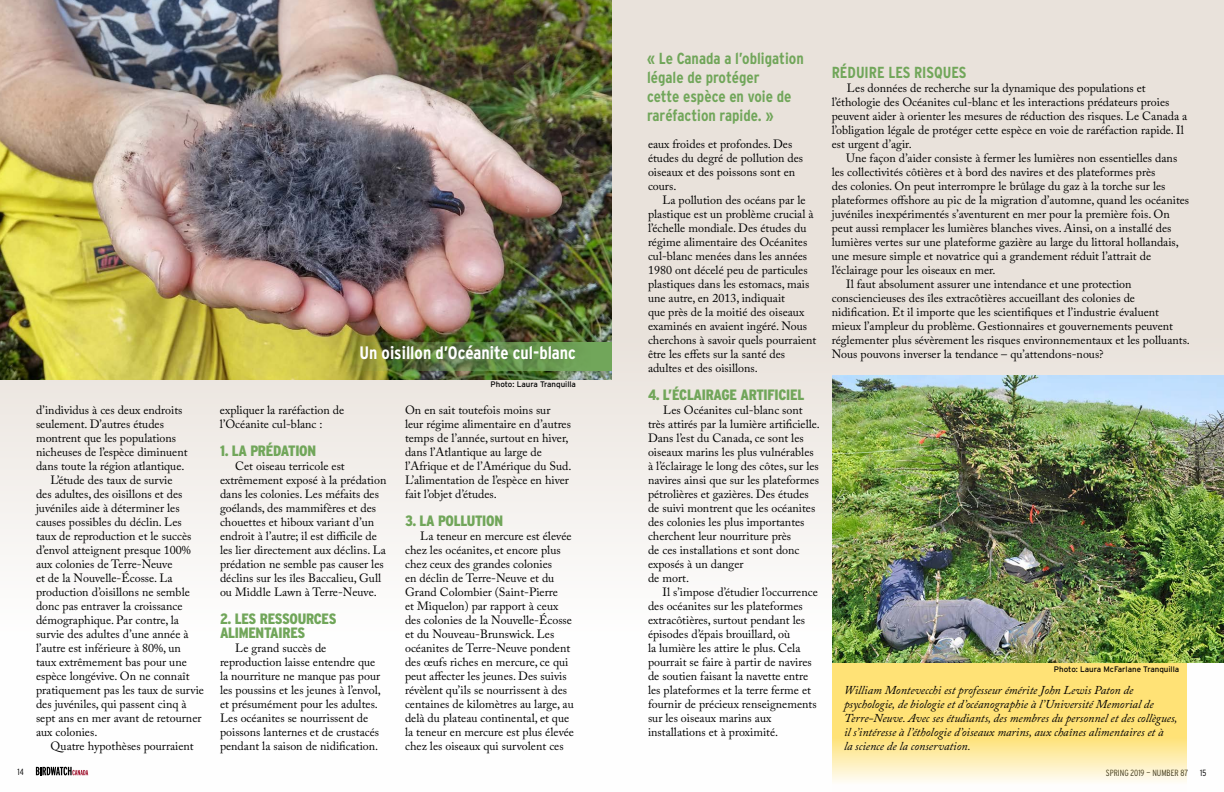
<style>
.page{position:relative;width:1224px;height:792px;background:#fff}
.page>*{position:absolute;margin:0;border:0;box-sizing:border-box;transform-origin:0 0}
.t1{font:700 condensed 18px "Interstate";color:#fff}
.t2{font:700 condensed 16px/19px "Interstate";color:#71a65a}
.t3{font:900 condensed 15px/14px "Interstate";letter-spacing:-.02em;color:#71a65a}
.t4{font:12px/14px "Adobe Caslon Pro";color:#000}
.t5{font:italic 12px/14px "Adobe Caslon Pro";color:#000}
.t6{font:300 condensed 9px "Interstate";color:#000}
.t7{font:8px "Interstate";color:#000}
</style>
<div class="page">
<div style="left:0;top:0;width:1224px;height:792px;background:linear-gradient(to bottom,#e3dad1,#fff)"></div>
<svg style="left:36px;top:767px;width:52px;height:8px"></svg>
<img style="left:0;top:0;width:612px;height:380px">
<svg style="left:832px;top:662px;width:355px;height:129px;background:#fde794"></svg>
<img style="left:337px;top:342px;width:275px;height:29px">
<img style="left:832px;top:376px;width:392px;height:286px">
<p class="t4" style="left:36px;top:403px;width:148px">d’individus à ces deux endroits</p>
<p class="t4" style="left:36px;top:417px;width:130px">seulement. D’autres études</p>
<p class="t4" style="left:36px;top:431px;width:142px">montrent que les populations</p>
<p class="t4" style="left:36px;top:445px;width:153px">nicheuses de l’espèce diminuent</p>
<p class="t4" style="left:36px;top:459px;width:150px">dans toute la région atlantique.</p>
<p class="t4" style="left:50px;top:473px;width:124px">L’étude des taux de survie</p>
<p class="t4" style="left:36px;top:487px;width:148px">des adultes, des oisillons et des</p>
<p class="t4" style="left:36px;top:501px;width:145px">juvéniles aide à déterminer les</p>
<p class="t4" style="left:36px;top:515px;width:147px">causes possibles du déclin. Les</p>
<p class="t4" style="left:36px;top:529px;width:157px">taux de reproduction et le succès</p>
<p class="t4" style="left:36px;top:543px;width:156px">d’envol atteignent presque 100%</p>
<p class="t4" style="left:36px;top:557px;width:138px">aux colonies de Terre-Neuve</p>
<p class="t4" style="left:36px;top:571px;width:138px">et de la Nouvelle-Écosse. La</p>
<p class="t4" style="left:36px;top:585px;width:155px">production d’oisillons ne semble</p>
<p class="t4" style="left:36px;top:599px;width:148px">donc pas entraver la croissance</p>
<p class="t4" style="left:36px;top:613px;width:144px">démographique. Par contre, la</p>
<p class="t4" style="left:36px;top:627px;width:154px">survie des adultes d’une année à</p>
<p class="t4" style="left:36px;top:641px;width:146px">l’autre est inférieure à 80%, un</p>
<p class="t4" style="left:36px;top:655px;width:152px">taux extrêmement bas pour une</p>
<p class="t4" style="left:36px;top:669px;width:155px">espèce longévive. On ne connaît</p>
<p class="t4" style="left:36px;top:683px;width:170px">pratiquement pas les taux de survie</p>
<p class="t4" style="left:36px;top:697px;width:152px">des juvéniles, qui passent cinq à</p>
<p class="t4" style="left:36px;top:711px;width:167px">sept ans en mer avant de retourner</p>
<p class="t4" style="left:36px;top:725px;width:63px">aux colonies.</p>
<p class="t4" style="left:50px;top:739px;width:145px">Quatre hypothèses pourraient</p>
<h1 class="t1" style="left:359px;top:343px;width:218px">Un oisillon d’Océanite cul-blanc</h1>
<p class="t4" style="left:220px;top:403px;width:126px">expliquer la raréfaction de l’Océanite cul-blanc :</p>
<p class="t3" style="left:220px;top:444px;width:98px">1. LA PRÉDATION</p>
<p class="t4" style="left:220px;top:459px;width:168px;text-indent:15px">Cet oiseau terricole est extrêmement exposé à la prédation dans les colonies. Les méfaits des goélands, des mammifères et des chouettes et hiboux variant d’un endroit à l’autre; il est difficile de les lier directement aux déclins. La prédation ne semble pas causer les déclins sur les îles Baccalieu, Gull ou Middle Lawn à Terre-Neuve.</p>
<p class="t3" style="left:220px;top:612px;width:118px">2. LES RESSOURCES<br>ALIMENTAIRES</p>
<p class="t4" style="left:220px;top:641px;width:162px;text-indent:15px">Le grand succès de reproduction laisse entendre que la nourriture ne manque pas pour les poussins et les jeunes à l’envol, et présumément pour les adultes.<br>Les océanites se nourrissent de poissons lanternes et de crustacés pendant la saison de nidification.</p>
<p class="t7" style="left:491px;top:380px;width:87px">Photo: Laura Tranquilla</p>
<p class="t4" style="left:405px;top:403px;width:168px">On en sait toutefois moins sur leur régime alimentaire en d’autres temps de l’année, surtout en hiver, dans l’Atlantique au large de l’Afrique et de l’Amérique du Sud.<br>L’alimentation de l’espèce en hiver fait l’objet d’études.</p>
<p class="t3" style="left:405px;top:514px;width:100px">3. LA POLLUTION</p>
<p class="t4" style="left:405px;top:529px;width:170px;text-indent:15px">La teneur en mercure est élevée chez les océanites, et encore plus chez ceux des grandes colonies<br>en déclin de Terre-Neuve et du Grand Colombier (Saint-Pierre<br>et Miquelon) par rapport à ceux des colonies de la Nouvelle-Écosse et du Nouveau-Brunswick. Les océanites de Terre-Neuve pondent des œufs riches en mercure, ce qui peut affecter les jeunes. Des suivis révèlent qu’ils se nourrissent à des centaines de kilomètres au large, au delà du plateau continental, et que la teneur en mercure est plus élevée chez les oiseaux qui survolent ces</p>
<h2 class="t2" style="left:647px;top:48px;width:158px">« Le Canada a l’obligation légale de protéger<br>cette espèce en voie de raréfaction rapide. »</h2>
<p class="t4" style="left:648px;top:137px;width:157px">eaux froides et profondes. Des études du degré de pollution des oiseaux et des poissons sont en cours.</p>
<p class="t4" style="left:648px;top:193px;width:170px;text-indent:14px">La pollution des océans par le plastique est un problème crucial à l’échelle mondiale. Des études du régime alimentaire des Océanites cul-blanc menées dans les années<br>1980 ont décelé peu de particules plastiques dans les estomacs, mais une autre, en 2013, indiquait<br>que près de la moitié des oiseaux examinés en avaient ingéré. Nous cherchons à savoir quels pourraient être les effets sur la santé des adultes et des oisillons.</p>
<p class="t3" style="left:648px;top:388px;width:158px">4. L’ÉCLAIRAGE ARTIFICIEL</p>
<p class="t4" style="left:648px;top:403px;width:174px;text-indent:15px">Les Océanites cul-blanc sont très attirés par la lumière artificielle.<br>Dans l’est du Canada, ce sont les oiseaux marins les plus vulnérables à l’éclairage le long des côtes, sur les navires ainsi que sur les plateformes pétrolières et gazières. Des études de suivi montrent que les océanites des colonies les plus importantes cherchent leur nourriture près<br>de ces installations et sont donc exposés à un danger<br>de mort.</p>
<p class="t4" style="left:648px;top:585px;width:171px;text-indent:14px">Il s’impose d’étudier l’occurrence des océanites sur les plateformes extracôtières, surtout pendant les épisodes d’épais brouillard, où<br>la lumière les attire le plus. Cela pourrait se faire à partir de navires de soutien faisant la navette entre les plateformes et la terre ferme et fournir de précieux renseignements sur les oiseaux marins aux installations et à proximité.</p>
<h2 class="t2" style="left:832px;top:63px;width:136px">RÉDUIRE LES RISQUES</h2>
<p class="t4" style="left:832px;top:81px;width:357px;text-indent:15px">Les données de recherche sur la dynamique des populations et l’éthologie des Océanites cul-blanc et les interactions prédateurs proies peuvent aider à orienter les mesures de réduction des risques. Le Canada a l’obligation légale de protéger cette espèce en voie de raréfaction rapide. Il est urgent d’agir.</p>
<p class="t4" style="left:846px;top:151px;width:333px">Une façon d’aider consiste à fermer les lumières non essentielles dans</p>
<p class="t4" style="left:832px;top:165px;width:325px">les collectivités côtières et à bord des navires et des plateformes près</p>
<p class="t4" style="left:832px;top:179px;width:335px">des colonies. On peut interrompre le brûlage du gaz à la torche sur les</p>
<p class="t4" style="left:832px;top:193px;width:359px">plateformes offshore au pic de la migration d’automne, quand les océanites</p>
<p class="t4" style="left:832px;top:207px;width:340px">juvéniles inexpérimentés s’aventurent en mer pour la première fois. On</p>
<p class="t4" style="left:832px;top:221px;width:341px">peut aussi remplacer les lumières blanches vives. Ainsi, on a installé des</p>
<p class="t4" style="left:832px;top:235px;width:349px">lumières vertes sur une plateforme gazière au large du littoral hollandais,</p>
<p class="t4" style="left:832px;top:249px;width:321px">une mesure simple et novatrice qui a grandement réduit l’attrait de</p>
<p class="t4" style="left:832px;top:263px;width:165px">l’éclairage pour les oiseaux en mer.</p>
<p class="t4" style="left:846px;top:277px;width:287px">Il faut absolument assurer une intendance et une protection</p>
<p class="t4" style="left:832px;top:291px;width:305px">consciencieuses des îles extracôtières accueillant des colonies de</p>
<p class="t4" style="left:832px;top:305px;width:329px">nidification. Et il importe que les scientifiques et l’industrie évaluent</p>
<p class="t4" style="left:832px;top:319px;width:343px">mieux l’ampleur du problème. Gestionnaires et gouvernements peuvent</p>
<p class="t4" style="left:832px;top:333px;width:360px">réglementer plus sévèrement les risques environnementaux et les polluants.</p>
<p class="t4" style="left:832px;top:347px;width:274px">Nous pouvons inverser la tendance – qu’attendons-nous?</p>
<p class="t7" style="left:1054px;top:665px;width:127px">Photo: Laura McFarlane Tranquilla</p>
<p class="t5" style="left:844px;top:683px;width:335px">William Montevecchi est professeur émérite John Lewis Paton de psychologie, de biologie et d’océanographie à l’Université Memorial de Terre-Neuve. Avec ses étudiants, des membres du personnel et des collègues, il s’intéresse à l’éthologie d’oiseaux marins, aux chaînes alimentaires et à<br>la science de la conservation.</p>
<p class="t6" style="left:18px;top:766px;width:8px">14</p>
<p class="t6" style="left:1106px;top:767px;width:84px">SPRING 2019 — NUMBER 87</p>
<p class="t6" style="left:1200px;top:767px;width:8px">15</p>
</div>
